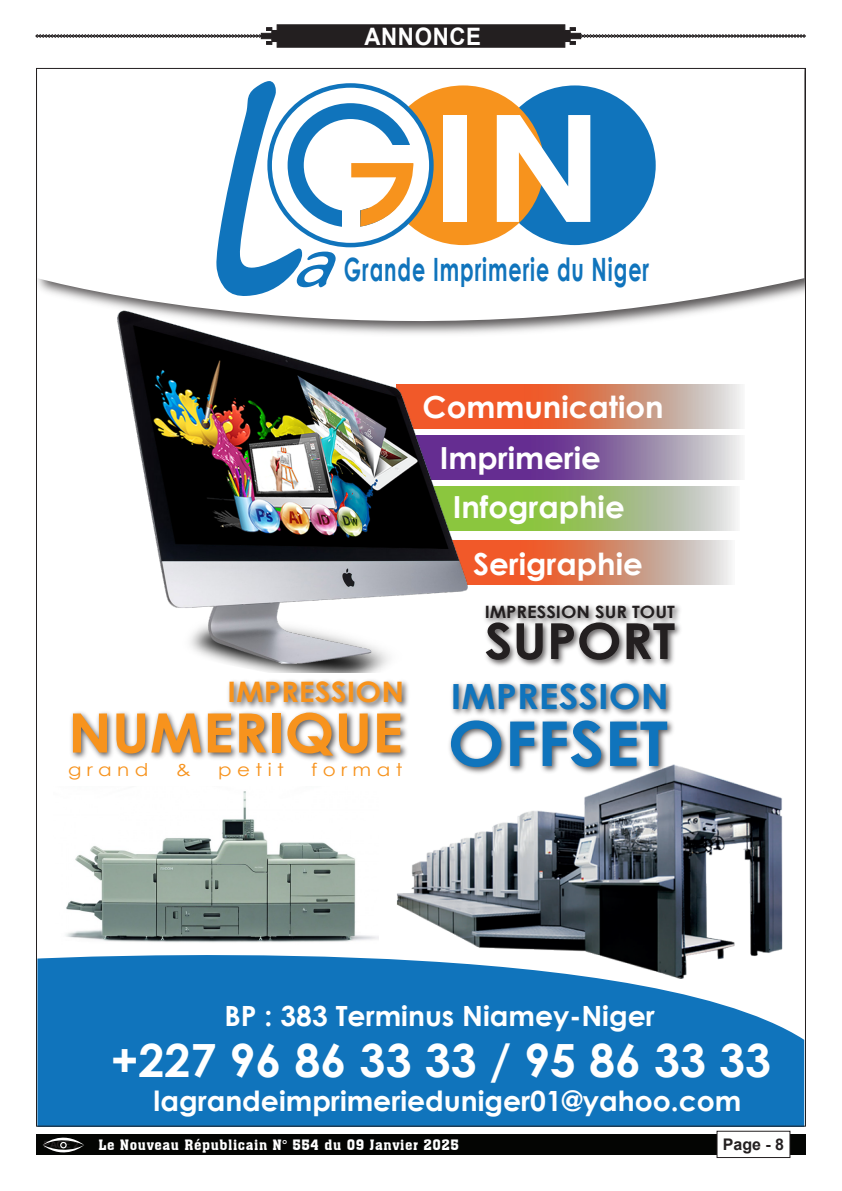
<style>
.page{position:relative;width:842px;height:1191px;background:#fff}
.page>*{position:absolute;margin:0;border:0;box-sizing:border-box;transform-origin:0 0}
.t1{font:74.3px "Blacklight D";color:#1074bc}
.t2{font:700 61.8px "Century Gothic";color:#1074bc;scale:1.09 1}
.t3{font:700 54.3px "Century Gothic";color:#f7931d;scale:1.09 1}
.t4{font:700 49.6px "Century Gothic";color:#231f20;scale:1.08 1}
.t5{font:700 45.8px "Century Gothic";color:#fff}
.t6{font:700 34.7px "Century Gothic";color:#1074bc;scale:1.09 1}
.t7{font:700 32.1px "Century Gothic";letter-spacing:.045em;color:#1074bc;scale:.64 1}
.t8{font:700 30.4px "Century Gothic";color:#fff}
.t9{font:700 28.2px "Century Gothic";color:#f7931d;scale:1.09 1}
.t10{font:700 27.9px "Century Gothic";color:#fff}
.t11{font:700 24px "Arial";letter-spacing:.03em;color:#fff;scale:.93 1}
.t12{font:17.7px "Century Gothic";letter-spacing:.27em;color:#f7931d;scale:1.13 1}
.t13{font:700 17px "Century Gothic";color:#231f20;scale:1.08 1}
.t14{font:700 16px "Arial";color:#231f20}
.t15{font:14px "Aachen BT";letter-spacing:.04em;color:#fff}
.t16{font:700 10px "Arial";color:#231f20}
</style>
<div class="page">
<div style="left:36px;top:1134px;width:769px;height:21px;background:#040503"></div>
<svg style="left:43px;top:1137px;width:41px;height:16px"></svg>
<div style="left:60px;top:1141px;width:7px;height:7px;border:1px solid #fff;border-radius:50%"></div>
<div style="left:717px;top:1131px;width:73px;height:26px;background:#fff"></div>
<div style="left:716px;top:1130px;width:74px;height:28px;border:1px solid #231f20"></div>
<svg style="left:35px;top:24px;width:771px;height:24px"></svg>
<svg style="left:38px;top:83px;width:766px;height:250px"></svg>
<div style="left:38px;top:955px;width:766px;height:169px;background:#1074bc"></div>
<div style="left:494px;top:85px;width:162px;height:160px;background:#1074bc;border-radius:50%"></div>
<div style="left:382px;top:85px;width:162px;height:160px;background:#f7931d;border-radius:50%"></div>
<svg style="left:270px;top:85px;width:161px;height:160px"></svg>
<div style="left:267px;top:83px;width:167px;height:164px;border:5px solid #1074bc;border-radius:50%"></div>
<div style="left:288px;top:103px;width:125px;height:124px;background:#1074bc;border-radius:50%"></div>
<div style="left:304px;top:119px;width:93px;height:92px;background:#fff;border-radius:50%"></div>
<div style="left:342px;top:207px;width:18px;height:23px;background:#fff"></div>
<div style="left:345px;top:146px;width:71px;height:62px;background:#fff"></div>
<svg style="left:351px;top:163px;width:65px;height:64px"></svg>
<div style="left:443px;top:115px;width:23px;height:107px;background:#fff"></div>
<svg style="left:497px;top:115px;width:93px;height:107px"></svg>
<svg style="left:216px;top:81px;width:86px;height:215px"></svg>
<svg style="left:475px;top:384px;width:266px;height:44px;background:#dd896b"></svg>
<svg style="left:475px;top:435px;width:266px;height:44px;background:#8d6ea7"></svg>
<svg style="left:475px;top:486px;width:261px;height:44px;background:#a5c57a"></svg>
<svg style="left:475px;top:541px;width:256px;height:44px;background:#dd8a6c"></svg>
<img style="left:108px;top:306px;width:367px;height:367px">
<img style="left:485px;top:605px;width:195px;height:6px">
<img style="left:484px;top:611px;width:197px;height:56px">
<img style="left:452px;top:682px;width:220px;height:25px">
<img style="left:449px;top:707px;width:224px;height:40px">
<img style="left:228px;top:680px;width:180px;height:20px">
<img style="left:71px;top:700px;width:337px;height:62px">
<img style="left:390px;top:747px;width:404px;height:247px">
<img style="left:66px;top:791px;width:313px;height:152px">
<p class="t11" style="left:364px;top:20px;width:127px">ANNONCE</p>
<p class="t1" style="left:301px;top:216px;width:39px">a</p>
<p class="t7" style="left:344px;top:244px;width:479px">Grande Imprimerie du Niger</p>
<p class="t9" style="left:228px;top:670px;width:163px">IMPRESSION</p>
<p class="t3" style="left:68px;top:691px;width:309px">NUMERIQUE</p>
<p class="t12" style="left:68px;top:757px;width:73px">grand</p>
<p class="t12" style="left:176px;top:757px;width:15px">&amp;</p>
<p class="t12" style="left:218px;top:757px;width:60px">petit</p>
<p class="t12" style="left:311px;top:757px;width:82px">format</p>
<p class="t8" style="left:423px;top:384px;width:243px">Communication</p>
<p class="t8" style="left:440px;top:435px;width:162px">Imprimerie</p>
<p class="t8" style="left:453px;top:484px;width:174px">Infographie</p>
<p class="t8" style="left:473px;top:541px;width:171px">Serigraphie</p>
<p class="t13" style="left:485px;top:599px;width:178px">IMPRESSION SUR TOUT</p>
<p class="t4" style="left:485px;top:603px;width:178px">SUPORT</p>
<p class="t6" style="left:451px;top:670px;width:201px">IMPRESSION</p>
<p class="t2" style="left:448px;top:696px;width:204px">OFFSET</p>
<p class="t10" style="left:224px;top:994px;width:432px">BP : 383 Terminus Niamey-Niger</p>
<p class="t5" style="left:111px;top:1026px;width:662px">+227 96 86 33 33 / 95 86 33 33</p>
<p class="t10" style="left:154px;top:1080px;width:589px">lagrandeimprimerieduniger01@yahoo.com</p>
<p class="t16" style="left:44px;top:1138px;width:37px">PAGE 2</p>
<p class="t15" style="left:99px;top:1136px;width:362px">Le Nouveau Républicain N° 554 du 09 Janvier 2025</p>
<p class="t14" style="left:723px;top:1133px;width:63px">Page - 8</p>
</div>
